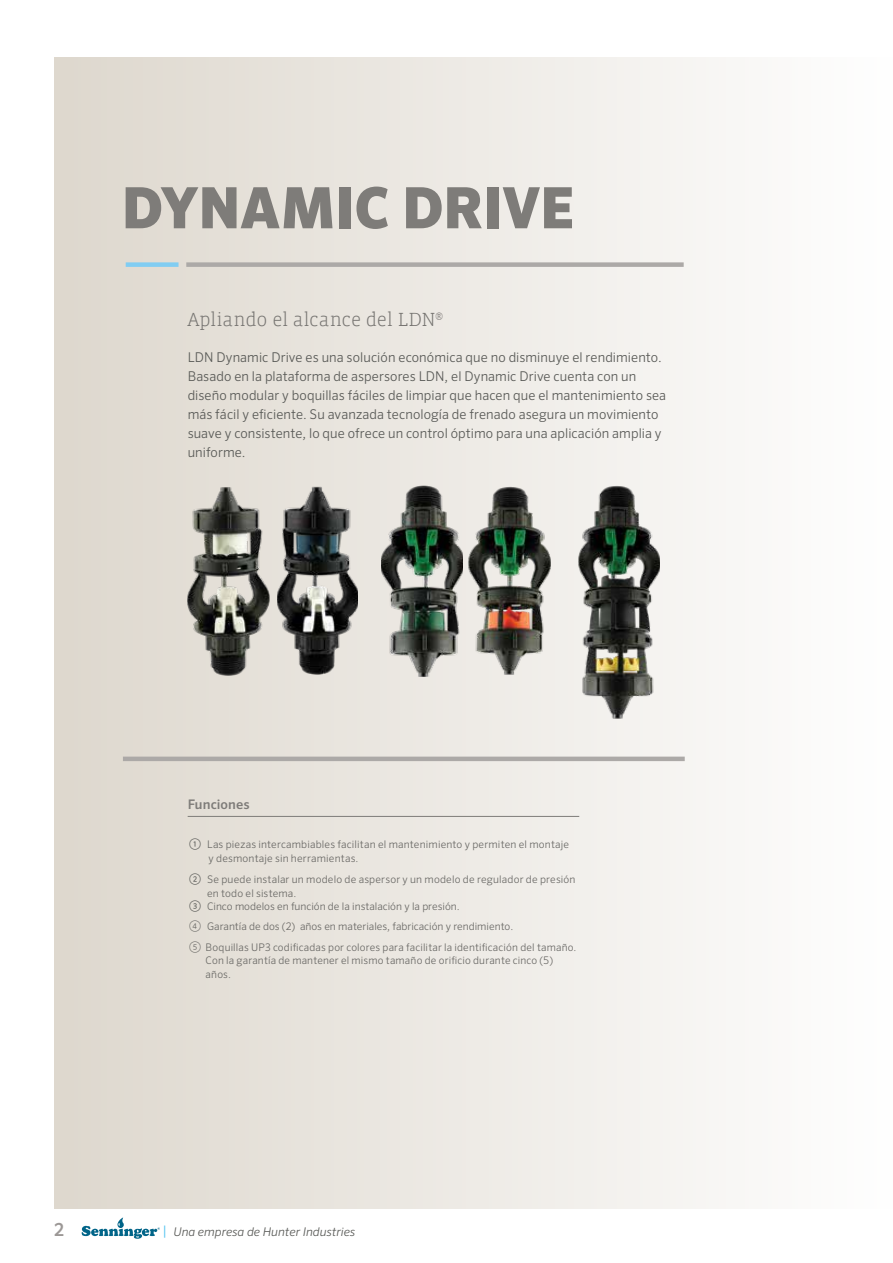
<style>
.page{position:relative;width:893px;height:1263px;background:#fff}
.page>*{position:absolute;margin:0;border:0;box-sizing:border-box;transform-origin:0 0}
.t1{font:900 57px "Sero Pro";letter-spacing:-.01em;color:#7e7c79}
.t2{font:300 19.5px "Vista Slab";letter-spacing:.005em;color:#777572}
.t3{font:500 18px "Sero Pro";color:#9c9896}
.t4{font:300 13.5px/19.2px "Sero Pro";letter-spacing:.005em;color:#585956}
.t5{font:500 13.2px "Sero Pro";letter-spacing:.005em;color:#7e7c79}
.t6{font:italic 300 12px "Sero Pro";color:#585956}
.t7{font:300 10.5px/13.5px "Sero Pro";letter-spacing:.015em;color:#6a6966}
.s1{font-weight:400;font-size:12px;color:#585956}
.s2{font-size:12px}
.s3{font-style:normal;font-size:13.5px;color:#4cc0ef}
</style>
<div class="page">
<div style="left:54px;top:57px;width:839px;height:1152px;background:linear-gradient(to right,#ddd7cd,#fefefe)"></div>
<hr style="left:123px;top:757px;width:562px;height:4px;background:#aca9a7">
<div style="left:186px;top:262px;width:498px;height:5px;background:#aca9a7"></div>
<div style="left:126px;top:262px;width:53px;height:5px;background:#81cdf2"></div>
<hr style="left:188px;top:816px;width:391px;height:1px;background:#7e7c79">
<svg style="left:82px;top:1217px;width:78px;height:22px"></svg>
<img style="left:188px;top:486px;width:81px;height:191px">
<img style="left:277px;top:486px;width:81px;height:189px">
<img style="left:467px;top:486px;width:83px;height:194px">
<img style="left:381px;top:484px;width:81px;height:192px">
<img style="left:578px;top:483px;width:82px;height:238px">
<h1 class="t1" style="left:122px;top:173px;width:454px">DYNAMIC DRIVE</h1>
<h2 class="t2" style="left:188px;top:310px;width:257px">Apliando el alcance del LDN<sup>®</sup></h2>
<p class="t4" style="left:188px;top:347px;width:480px">LDN Dynamic Drive es una solución económica que no disminuye el rendimiento.<br>Basado en la plataforma de aspersores LDN, el Dynamic Drive cuenta con un diseño modular y boquillas fáciles de limpiar que hacen que el mantenimiento sea más fácil y eficiente. Su avanzada tecnología de frenado asegura un movimiento suave y consistente, lo que ofrece un control óptimo para una aplicación amplia y uniforme.</p>
<h3 class="t3" style="left:54px;top:1219px;width:12px">2</h3>
<p class="t5" style="left:188px;top:797px;width:64px">Funciones</p>
<p class="t7" style="left:209px;top:838px;width:362px;text-indent:-19px"><span class="s1">①</span> Las piezas intercambiables facilitan el mantenimiento y permiten el montaje y desmontaje sin herramientas.</p>
<p class="t7" style="left:189px;top:872px;width:388px"><span class="s1">②</span> Se puede instalar un modelo de aspersor y un modelo de regulador de presión</p>
<p class="t7" style="left:207px;top:886px;width:91px">en todo el sistema.</p>
<p class="t7" style="left:189px;top:899px;width:272px"><span class="s1">③</span> Cinco modelos en función de la instalación y la presión.</p>
<p class="t7" style="left:189px;top:916px;width:389px;line-height:20.2px"><span class="s2">④</span> Garantía de dos (2) años en materiales, fabricación y rendimiento.<br><span class="s2">⑤</span> Boquillas UP3 codificadas por colores para facilitar la identificación del tamaño.</p>
<p class="t7" style="left:206px;top:953px;width:349px">Con la garantía de mantener el mismo tamaño de orificio durante cinco (5) años.</p>
<p class="t6" style="left:163px;top:1224px;width:194px"><span class="s3">|</span> Una empresa de Hunter Industries</p>
</div>
